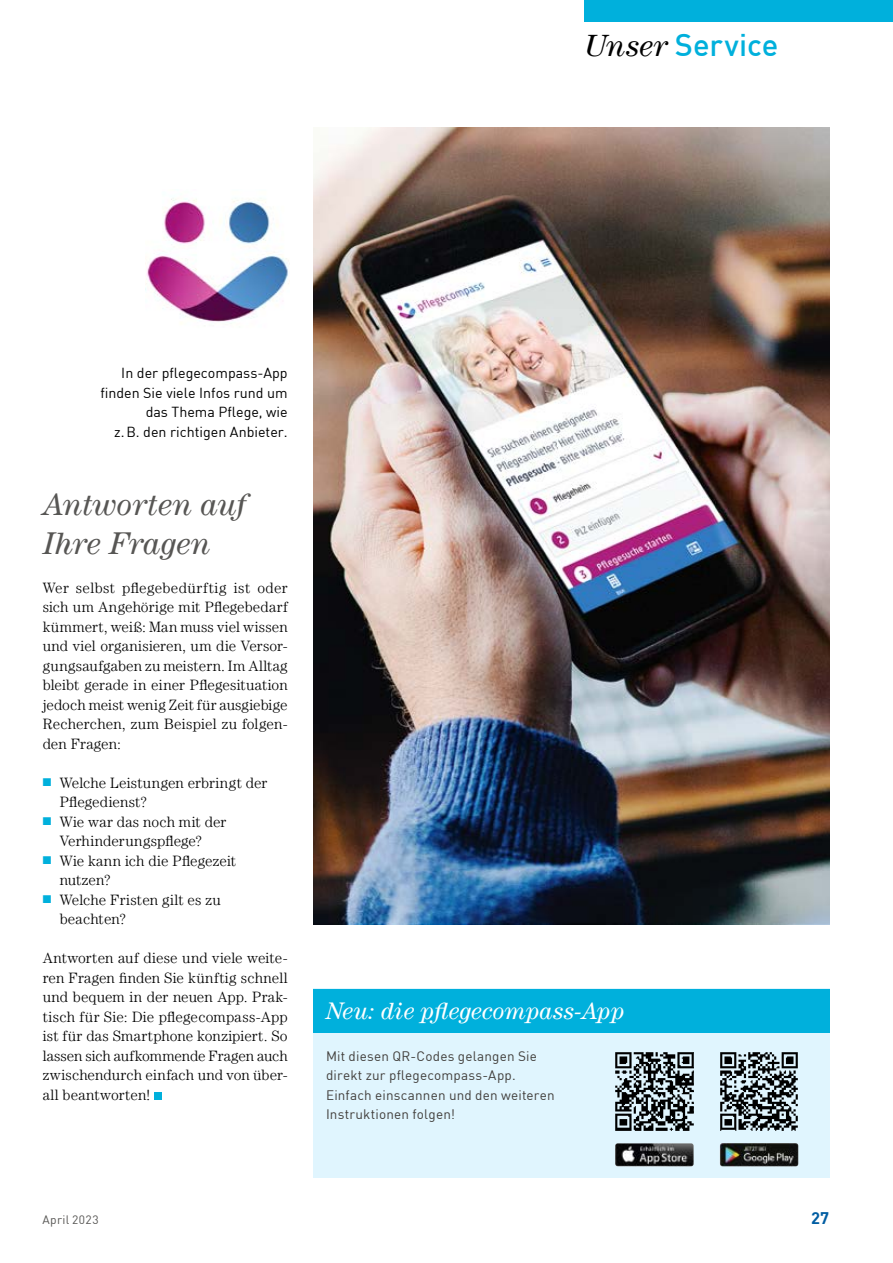
<style>
.page{position:relative;width:893px;height:1263px;background:#fff}
.page>*{position:absolute;margin:0;border:0;box-sizing:border-box;transform-origin:0 0}
.Inhalt_H3-_Überschrift_2_Ebene_21pt{font:italic 31.5px/39px "Century LT";color:#575654}
.t1{font:500 30.75px "DIN";color:#00b0dc}
.Inhalt_H3-_Info-Ueberschrift_16pt{font:italic 24px "Century LT";letter-spacing:.005em;color:#fff}
.t2{font:700 16.5px "DIN";color:#005da2}
.Inhalt_p-Fließtext_10pt{font:300 15px/19.5px "Century LT";letter-spacing:.005em;color:#000}
.t3{font:14.25px/19.5px "DIN";color:#000;text-align:right}
.Inhalt_p-_Info-klein_Fließtext_9_pt{font:13.5px/19.5px "DIN";letter-spacing:.015em;color:#413e3b}
.t4{font:12px "DIN";letter-spacing:.035em;color:#575654}
.s1{font-family:"Century LT";font-weight:400;font-style:italic;color:#000}
.s2{color:#00b0dc}
</style>
<div class="page">
<div style="left:154px;top:1092px;width:8px;height:8px;background:#00b0dc"></div>
<img style="left:145px;top:199px;width:145px;height:125px">
<img style="left:313px;top:128px;width:516px;height:796px">
<div style="left:313px;top:989px;width:516px;height:189px;background:#e0f5fe"></div>
<div style="left:313px;top:989px;width:516px;height:44px;background:#00b0dc"></div>
<img style="left:720px;top:1052px;width:78px;height:78px">
<img style="left:615px;top:1052px;width:79px;height:78px">
<img style="left:615px;top:1143px;width:79px;height:23px">
<img style="left:720px;top:1143px;width:78px;height:23px">
<div style="left:585px;top:0;width:308px;height:21px;background:#00b0dc"></div>
<h2 class="t1" style="left:585px;top:31px;width:195px"><span class="s1">Unser</span> Service</h2>
<p class="t3" style="left:100px;top:364px;width:189px">In der pflegecompass-App finden Sie viele Infos rund um das Thema Pflege, wie<br>z.B. den richtigen Anbieter.</p>
<h3 class="Inhalt_H3-_Überschrift_2_Ebene_21pt" style="left:43px;top:484px;width:205px">Antworten auf<br>Ihre Fragen</h3>
<p class="Inhalt_p-Fließtext_10pt" style="left:43px;top:578px;width:247px;text-align:justify">Wer selbst pflegebedürftig ist oder sich um Angehörige mit Pflegebedarf kümmert, weiß: Man muss viel wissen und viel organisieren, um die Versor&shy;gungsaufgaben zu meistern. Im Alltag bleibt gerade in einer Pflegesituation jedoch meist wenig Zeit für ausgiebige Recherchen, zum Beispiel zu folgen&shy;den Fragen:</p>
<p class="Inhalt_p-Fließtext_10pt" style="left:60px;top:773px;width:209px;text-indent:-17px"><span class="s2">■</span> Welche Leistungen erbringt der<br>Pflegedienst?</p>
<p class="Inhalt_p-Fließtext_10pt" style="left:43px;top:812px;width:185px;text-align:center"><span class="s2">■</span> Wie war das noch mit der<br>Verhinderungspflege?</p>
<p class="Inhalt_p-Fließtext_10pt" style="left:60px;top:851px;width:178px;text-indent:-17px"><span class="s2">■</span> Wie kann ich die Pflegezeit nutzen?</p>
<p class="Inhalt_p-Fließtext_10pt" style="left:60px;top:890px;width:163px;text-indent:-17px"><span class="s2">■</span> Welche Fristen gilt es zu beachten?</p>
<p class="Inhalt_p-Fließtext_10pt" style="left:43px;top:948px;width:247px;text-align:justify">Antworten auf diese und viele weite&shy;ren Fragen finden Sie künftig schnell und bequem in der neuen App. Prak&shy;tisch für Sie: Die pflegecompass-App ist für das Smartphone konzipiert. So lassen sich aufkommende Fragen auch zwischendurch einfach und von über&shy;all beantworten!</p>
<h3 class="Inhalt_H3-_Info-Ueberschrift_16pt" style="left:326px;top:997px;width:300px">Neu: die pflegecompass-App</h3>
<p class="Inhalt_p-_Info-klein_Fließtext_9_pt" style="left:326px;top:1047px;width:230px">Mit diesen QR-Codes gelangen Sie direkt zur pflegecompass-App.<br>Einfach einscannen und den weiteren<br>Instruktionen folgen!</p>
<p class="t4" style="left:43px;top:1215px;width:58px">April 2023</p>
<p class="t2" style="left:811px;top:1210px;width:20px">27</p>
</div>
